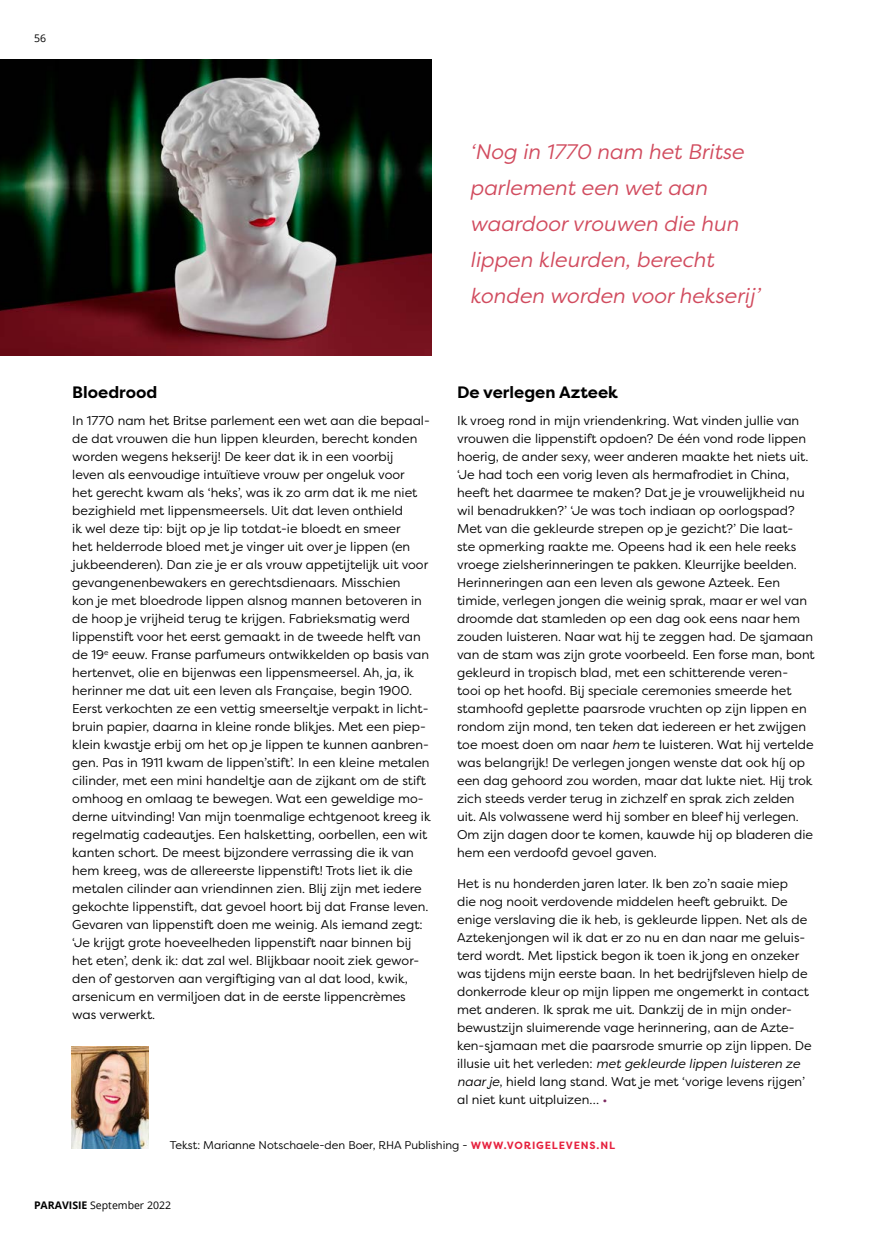
<style>
.page{position:relative;width:893px;height:1234px;background:#fff}
.page>*{position:absolute;margin:0;border:0;box-sizing:border-box;transform-origin:0 0}
.t1{font:italic 21px/36px "Filson Pro";color:#d14b5e}
.t2{font:700 16.5px "Filson Pro";color:#000}
.t3{font:12.75px/18px "Filson Pro";color:#000}
.t4{font:11.25px "Filson Pro";color:#000}
.t5{font:10.5px "Open Sans";color:#000}
.s1{font-style:italic}
.s2{color:#7b285f}
.s3{font-weight:700;font-size:10.5px;color:#e6213e}
.s4{font-weight:700}
</style>
<div class="page">
<img style="left:72px;top:1046px;width:76px;height:102px">
<img style="left:0;top:60px;width:432px;height:295px">
<p class="t5" style="left:34px;top:31px;width:14px">56</p>
<h1 class="t1" style="left:470px;top:133px;width:291px">‘Nog in 1770 nam het Britse parlement een wet aan waardoor vrouwen die hun lippen kleurden, berecht konden worden voor hekserij’</h1>
<p class="t2" style="left:72px;top:382px;width:87px">Bloedrood</p>
<p class="t3" style="left:72px;top:411px;width:360px">In 1770 nam het Britse parlement een wet aan die bepaal&shy;de dat vrouwen die hun lippen kleurden, berecht konden worden wegens hekserij! De keer dat ik in een voorbij<br>leven als eenvoudige intuïtieve vrouw per ongeluk voor<br>het gerecht kwam als ‘heks’, was ik zo arm dat ik me niet bezighield met lippensmeersels. Uit dat leven onthield<br>ik wel deze tip: bijt op je lip totdat-ie bloedt en smeer<br>het helderrode bloed met je vinger uit over je lippen (en jukbeenderen). Dan zie je er als vrouw appetijtelijk uit voor gevangenenbewakers en gerechtsdienaars. Misschien<br>kon je met bloedrode lippen alsnog mannen betoveren in de hoop je vrijheid terug te krijgen. Fabrieksmatig werd lippenstift voor het eerst gemaakt in de tweede helft van de 19<sup>e</sup> eeuw. Franse parfumeurs ontwikkelden op basis van hertenvet, olie en bijenwas een lippensmeersel. Ah, ja, ik herinner me dat uit een leven als Française, begin 1900.<br>Eerst verkochten ze een vettig smeerseltje verpakt in licht&shy;bruin papier, daarna in kleine ronde blikjes. Met een piep&shy;klein kwastje erbij om het op je lippen te kunnen aanbren&shy;gen. Pas in 1911 kwam de lippen’stift’. In een kleine metalen cilinder, met een mini handeltje aan de zijkant om de stift omhoog en omlaag te bewegen. Wat een geweldige mo&shy;derne uitvinding! Van mijn toenmalige echtgenoot kreeg ik regelmatig cadeautjes. Een halsketting, oorbellen, een wit kanten schort. De meest bijzondere verrassing die ik van hem kreeg, was de allereerste lippenstift! Trots liet ik die metalen cilinder aan vriendinnen zien. Blij zijn met iedere gekochte lippenstift, dat gevoel hoort bij dat Franse leven.<br>Gevaren van lippenstift doen me weinig. Als iemand zegt: ‘Je krijgt grote hoeveelheden lippenstift naar binnen bij het eten’, denk ik: dat zal wel. Blijkbaar nooit ziek gewor&shy;den of gestorven aan vergiftiging van al dat lood, kwik, arsenicum en vermiljoen dat in de eerste lippencrèmes was verwerkt.</p>
<p class="t2" style="left:457px;top:382px;width:162px">De verlegen Azteek</p>
<p class="t3" style="left:457px;top:411px;width:359px">Ik vroeg rond in mijn vriendenkring. Wat vinden jullie van vrouwen die lippenstift opdoen? De één vond rode lippen hoerig, de ander sexy, weer anderen maakte het niets uit. ‘Je had toch een vorig leven als hermafrodiet in China, heeft het daarmee te maken? Dat je je vrouwelijkheid nu wil benadrukken?’ ‘Je was toch indiaan op oorlogspad?<br>Met van die gekleurde strepen op je gezicht?’ Die laat&shy;ste opmerking raakte me. Opeens had ik een hele reeks vroege zielsherinneringen te pakken. Kleurrijke beelden.<br>Herinneringen aan een leven als gewone Azteek. Een timide, verlegen jongen die weinig sprak, maar er wel van droomde dat stamleden op een dag ook eens naar hem zouden luisteren. Naar wat hij te zeggen had. De sjamaan van de stam was zijn grote voorbeeld. Een forse man, bont gekleurd in tropisch blad, met een schitterende veren&shy;tooi op het hoofd. Bij speciale ceremonies smeerde het stamhoofd geplette paarsrode vruchten op zijn lippen en rondom zijn mond, ten teken dat iedereen er het zwijgen toe moest doen om naar <span class="s1">hem</span> te luisteren. Wat hij vertelde was belangrijk! De verlegen jongen wenste dat ook híj op een dag gehoord zou worden, maar dat lukte niet. Hij trok zich steeds verder terug in zichzelf en sprak zich zelden uit. Als volwassene werd hij somber en bleef hij verlegen.<br>Om zijn dagen door te komen, kauwde hij op bladeren die hem een verdoofd gevoel gaven.</p>
<p class="t3" style="left:457px;top:873px;width:356px">Het is nu honderden jaren later. Ik ben zo’n saaie miep<br>die nog nooit verdovende middelen heeft gebruikt. De enige verslaving die ik heb, is gekleurde lippen. Net als de Aztekenjongen wil ik dat er zo nu en dan naar me geluis&shy;terd wordt. Met lipstick begon ik toen ik jong en onzeker was tijdens mijn eerste baan. In het bedrijfsleven hielp de donkerrode kleur op mijn lippen me ongemerkt in contact met anderen. Ik sprak me uit. Dankzij de in mijn onder&shy;bewustzijn sluimerende vage herinnering, aan de Azte&shy;ken-sjamaan met die paarsrode smurrie op zijn lippen. De illusie uit het verleden: <span class="s1">met gekleurde lippen luisteren ze naar je</span>, hield lang stand. Wat je met ‘vorige levens rijgen’ al niet kunt uitpluizen… <span class="s2">•</span></p>
<p class="t4" style="left:170px;top:1137px;width:447px">Tekst: Marianne Notschaele-den Boer, RHA Publishing - <span class="s3">WWW.VORIGELEVENS.NL</span></p>
<p class="t5" style="left:34px;top:1197px;width:139px"><span class="s4">PARAVISIE</span> September 2022</p>
</div>
